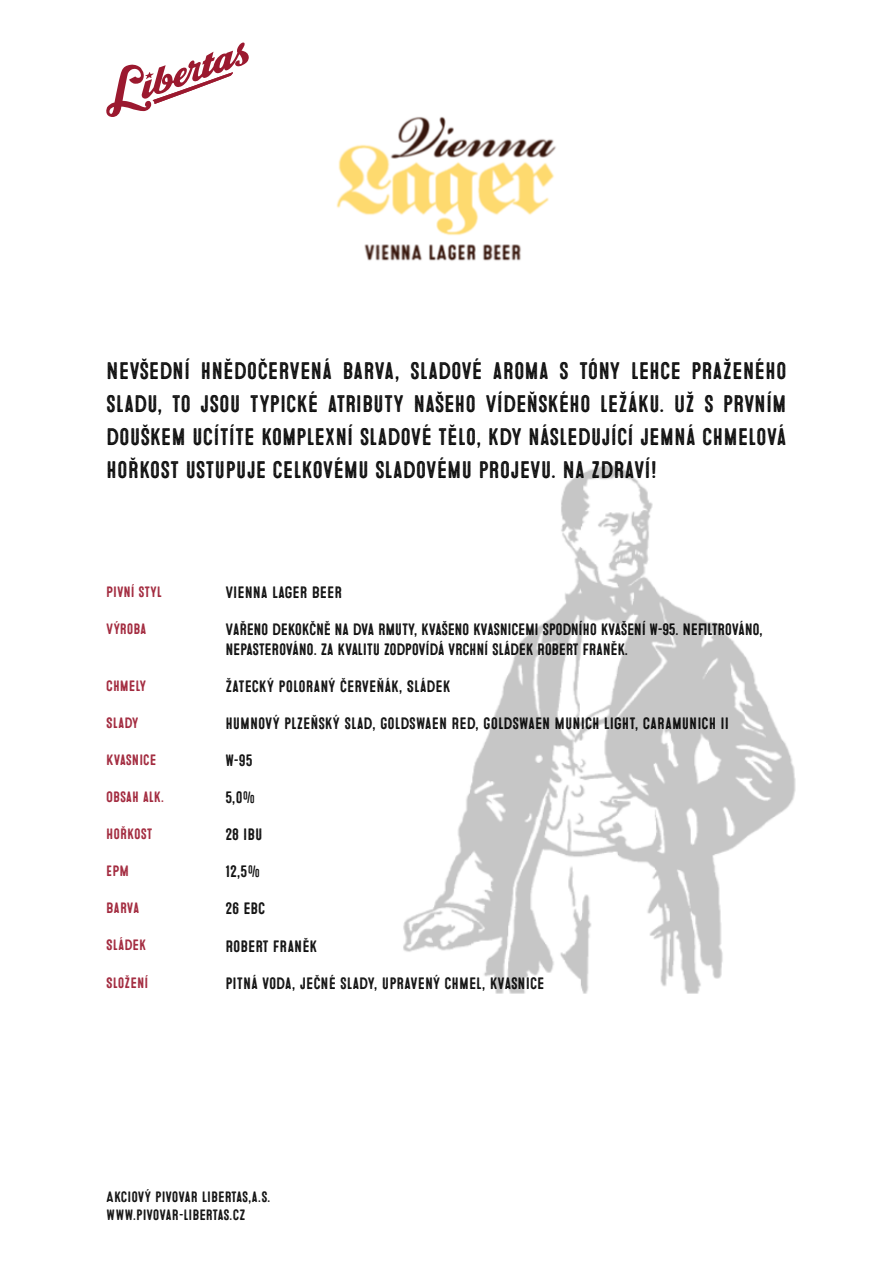
<style>
.page{position:relative;width:893px;height:1263px;background:#fff}
.page>*{position:absolute;margin:0;border:0;box-sizing:border-box;transform-origin:0 0}
.t1{font:24px/33px "Microbrew Two";color:#000;text-align:justify}
.t2{font:16.5px/19.8px "Microbrew Two";letter-spacing:-.01em;color:#000}
.t3{font:15px "Microbrew Two";color:#9b192f}
.t4{font:15px/18px "Microbrew Two";color:#000}
</style>
<div class="page">
<svg style="left:106px;top:43px;width:143px;height:74px"></svg>
<img style="left:403px;top:466px;width:393px;height:528px">
<img style="left:336px;top:116px;width:220px;height:145px">
<p class="t1" style="left:106px;top:355px;width:682px">NEVŠEDNÍ HNĚDOČERVENÁ BARVA, SLADOVÉ AROMA S TÓNY LEHCE PRAŽENÉHO SLADU, TO JSOU TYPICKÉ ATRIBUTY NAŠEHO VÍDEŇSKÉHO LEŽÁKU. UŽ S PRVNÍM DOUŠKEM UCÍTÍTE KOMPLEXNÍ SLADOVÉ TĚLO, KDY NÁSLEDUJÍCÍ JEMNÁ CHMELOVÁ HOŘKOST USTUPUJE CELKOVÉMU SLADOVÉMU PROJEVU. NA ZDRAVÍ!</p>
<p class="t3" style="left:106px;top:583px;width:57px">PIVNÍ STYL</p>
<p class="t2" style="left:225px;top:583px;width:118px">VIENNA LAGER BEER</p>
<p class="t3" style="left:106px;top:620px;width:42px">VÝROBA</p>
<p class="t2" style="left:225px;top:620px;width:539px">VAŘENO DEKOKČNĚ NA DVA RMUTY, KVAŠENO KVASNICEMI SPODNÍHO KVAŠENÍ W-95. NEFILTROVÁNO,<br>NEPASTEROVÁNO. ZA KVALITU ZODPOVÍDÁ VRCHNÍ SLÁDEK ROBERT FRANĚK.</p>
<p class="t3" style="left:106px;top:677px;width:42px">CHMELY</p>
<p class="t2" style="left:225px;top:677px;width:227px">ŽATECKÝ POLORANÝ ČERVEŇÁK, SLÁDEK</p>
<p class="t3" style="left:106px;top:714px;width:34px">SLADY</p>
<p class="t2" style="left:225px;top:714px;width:505px">HUMNOVÝ PLZEŇSKÝ SLAD, GOLDSWAEN RED, GOLDSWAEN MUNICH LIGHT, CARAMUNICH II</p>
<p class="t3" style="left:106px;top:751px;width:51px">KVASNICE</p>
<p class="t2" style="left:225px;top:751px;width:29px">W-95</p>
<p class="t3" style="left:106px;top:788px;width:59px">OBSAH ALK.</p>
<p class="t2" style="left:225px;top:788px;width:32px">5,0%</p>
<p class="t3" style="left:106px;top:825px;width:48px">HOŘKOST</p>
<p class="t2" style="left:225px;top:825px;width:39px">28 IBU</p>
<p class="t3" style="left:106px;top:862px;width:24px">EPM</p>
<p class="t2" style="left:225px;top:862px;width:36px">12,5%</p>
<p class="t3" style="left:106px;top:900px;width:35px">BARVA</p>
<p class="t2" style="left:225px;top:899px;width:42px">26 EBC</p>
<p class="t3" style="left:106px;top:937px;width:41px">SLÁDEK</p>
<p class="t2" style="left:225px;top:936px;width:94px">ROBERT FRANĚK</p>
<p class="t3" style="left:106px;top:974px;width:44px">SLOŽENÍ</p>
<p class="t2" style="left:225px;top:973px;width:321px">PITNÁ VODA, JEČNÉ SLADY, UPRAVENÝ CHMEL, KVASNICE</p>
<p class="t4" style="left:106px;top:1189px;width:166px">AKCIOVÝ PIVOVAR LIBERTAS, A. S.<br>WWW.PIVOVAR‑LIBERTAS.CZ</p>
</div>
